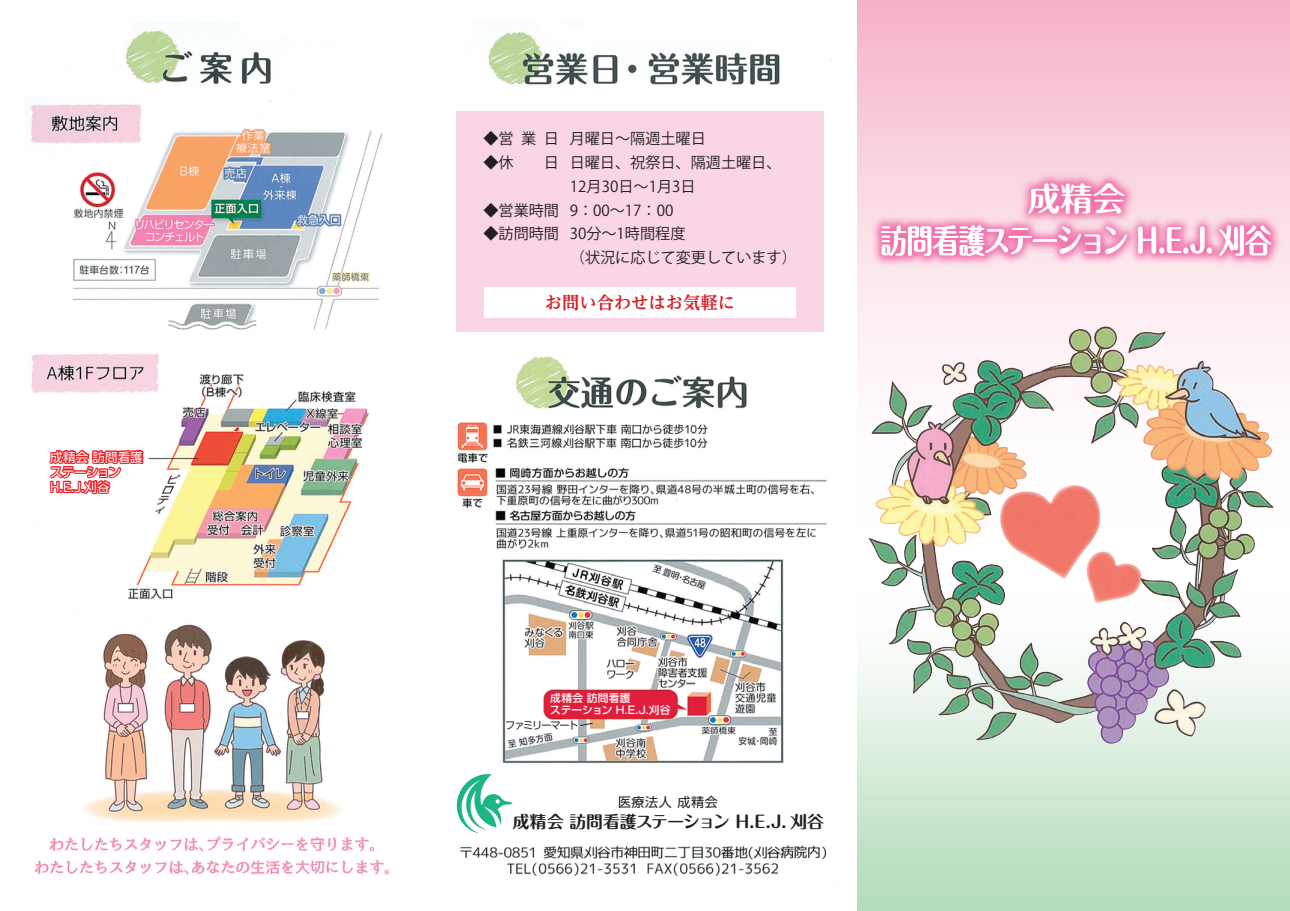
<style>
.page{position:relative;width:1290px;height:911px;background:#fff}
.page>*{position:absolute;margin:0;border:0;box-sizing:border-box;transform-origin:0 0}
.t1{font:700 32.5px/42.6px "Maru Fo Pro";letter-spacing:-.045em;color:#fff;text-align:center}
.t2{font:700 17.25px "UD Reimin Pro";color:#d1232a}
.t3{font:700 16.75px "Maru Fo Pro";letter-spacing:-.02em;color:#231f20}
.t4{font:15.12px/23.8px "Koz Go Pro";color:#231f20;text-align:center}
.t5{font:13px "Shin Go Pro";letter-spacing:.045em;color:#231f20}
.t6{font:12.5px/15px "UD Shin Go Pro";letter-spacing:.005em;color:#fff}
.t7{font:500 10.62px/12.2px "Shin Go Pro";letter-spacing:.025em;color:#fff}
.t8{font:10.12px "Shin M Go Pro";letter-spacing:-.105em;color:#231f20}
</style>
<div class="page">
<img style="left:29px;top:23px;width:360px;height:857px">
<img style="left:457px;top:32px;width:374px;height:844px">
<svg style="left:456px;top:773px;width:56px;height:60px"></svg>
<svg style="left:857px;top:0;width:433px;height:911px"></svg>
<div style="left:450px;top:99px;width:379px;height:244px;background:#fff"></div>
<div style="left:456px;top:111px;width:368px;height:221px;background:#fad5e5"></div>
<div style="left:484px;top:287px;width:311px;height:31px;background:#fff"></div>
<svg style="left:504px;top:718px;width:89px;height:15px"></svg>
<div style="left:979px;top:133px;width:194px;height:43px;background:#f9d1de"></div>
<img style="left:857px;top:176px;width:433px;height:132px">
<img style="left:868px;top:327px;width:231px;height:251px">
<svg style="left:38px;top:444px;width:117px;height:54px"></svg>
<p class="t6" style="left:50px;top:449px;width:94px">成精会 訪問看護ステーション<br>H.E.J.刈谷</p>
<p class="t4" style="left:483px;top:127px;width:224px">◆営業日 月曜日～隔週土曜日</p>
<p class="t4" style="left:483px;top:151px;width:300px">◆休　　日 日曜日、祝祭日、隔週土曜日、<br>12月30日～1月3日</p>
<p class="t4" style="left:483px;top:199px;width:192px">◆営業時間 9：00～17：00</p>
<p class="t4" style="left:570px;top:222px;width:228px;text-align:left;text-indent:-86px">◆訪問時間 30分～1時間程度<br>（状況に応じて変更しています）</p>
<p class="t2" style="left:545px;top:289px;width:192px">お問い合わせはお気軽に</p>
<h1 class="t1" style="left:880px;top:173px;width:393px">成精会<br>訪問看護ステーション H.E.J. 刈谷</h1>
<p class="t7" style="left:550px;top:690px;width:122px">成精会 訪問看護<br>ステーション H.E.J.刈谷</p>
<p class="t8" style="left:505px;top:717px;width:75px">ファミリーマート</p>
<p class="t5" style="left:618px;top:791px;width:101px">医療法人成精会</p>
<p class="t3" style="left:513px;top:808px;width:313px">成精会 訪問看護ステーション H.E.J. 刈谷</p>
</div>
